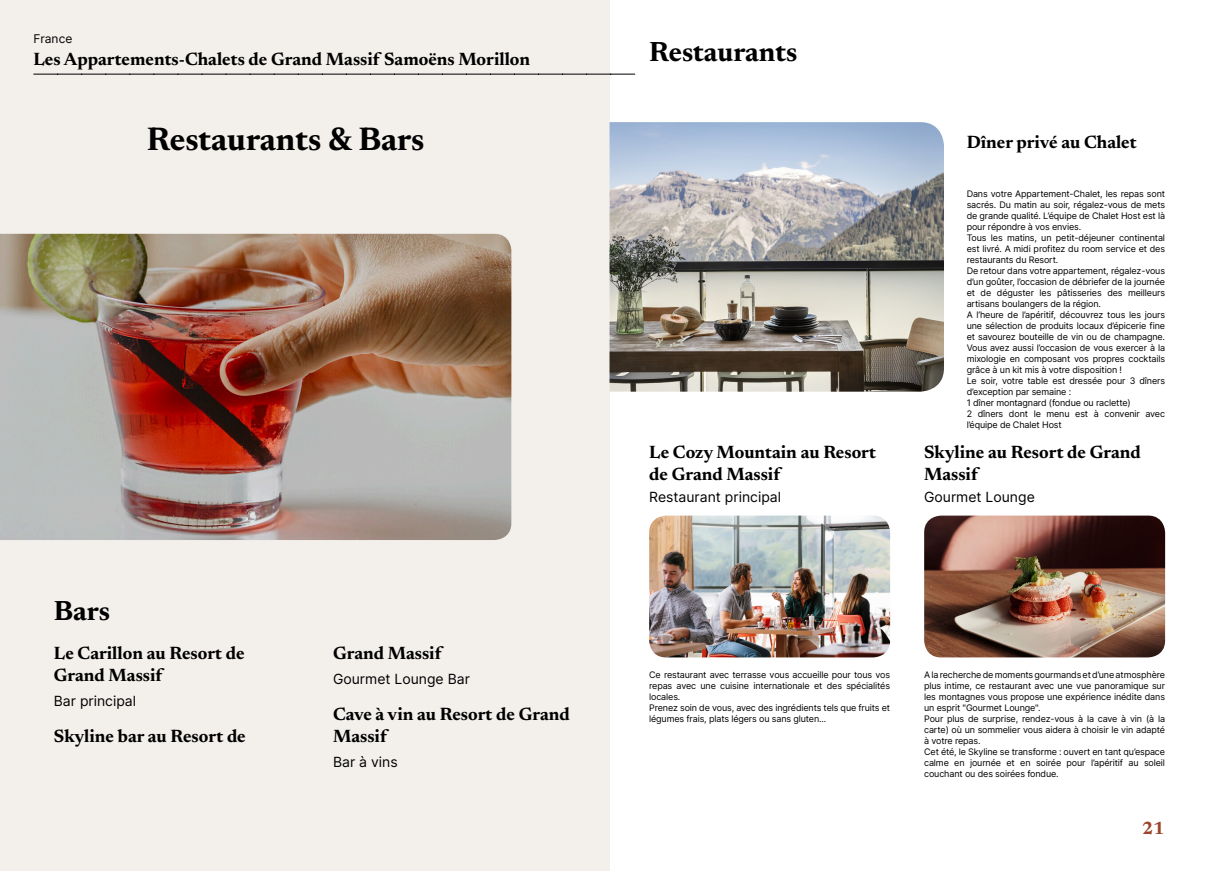
<style>
.page{position:relative;width:1219px;height:871px;background:#fff}
.page>*{position:absolute;margin:0;border:0;box-sizing:border-box;transform-origin:0 0}
.t1{font:700 33px "Newsreader 24 pt";color:#000}
.t2{font:700 28px "Newsreader 24 pt";color:#000}
.t3{font:700 18px/22px "Newsreader 24 pt";color:#000}
.t4{font:700 18px "Newsreader 24 pt";color:#9d432c}
.t5{font:14px "Inter";color:#000}
.t6{font:12px "Inter";color:#000}
.t7{font:9px/11px "Inter";letter-spacing:-.015em;color:#000}
</style>
<div class="page">
<div style="left:0;top:0;width:609px;height:870px;background:#f3f0ec"></div>
<img style="left:0;top:234px;width:511px;height:306px">
<img style="left:924px;top:515px;width:241px;height:142px">
<img style="left:649px;top:515px;width:241px;height:142px">
<img style="left:609px;top:122px;width:335px;height:269px">
<svg style="left:34px;top:74px;width:601px;height:1px"></svg>
<h3 class="t6" style="left:33px;top:30px;width:40px">France</h3>
<h3 class="t3" style="left:33px;top:47px;width:498px">Les Appartements-Chalets de Grand Massif Samoëns Morillon</h3>
<h1 class="t1" style="left:147px;top:115px;width:279px">Restaurants &amp; Bars</h1>
<h2 class="t2" style="left:54px;top:591px;width:58px">Bars</h2>
<h3 class="t3" style="left:54px;top:641px;width:192px">Le Carillon au Resort de<br>Grand Massif</h3>
<h3 class="t5" style="left:54px;top:690px;width:84px">Bar principal</h3>
<h3 class="t3" style="left:54px;top:724px;width:193px">Skyline bar au Resort de</h3>
<h3 class="t3" style="left:333px;top:641px;width:110px">Grand Massif</h3>
<h3 class="t5" style="left:333px;top:668px;width:138px">Gourmet Lounge Bar</h3>
<h3 class="t3" style="left:333px;top:702px;width:238px">Cave à vin au Resort de Grand<br>Massif</h3>
<h3 class="t5" style="left:333px;top:751px;width:66px">Bar à vins</h3>
<h2 class="t2" style="left:649px;top:32px;width:150px">Restaurants</h2>
<h3 class="t3" style="left:649px;top:440px;width:228px">Le Cozy Mountain au Resort de Grand Massif</h3>
<h3 class="t5" style="left:649px;top:486px;width:133px">Restaurant principal</h3>
<h3 class="t3" style="left:967px;top:130px;width:172px">Dîner privé au Chalet</h3>
<p class="t7" style="left:967px;top:187px;width:200px">Dans votre Appartement-Chalet, les repas sont sacrés. Du matin au soir, régalez-vous de mets de grande qualité. L’équipe de Chalet Host est là pour répondre à vos envies.<br>Tous les matins, un petit-déjeuner continental est livré. A midi profitez du room service et des restaurants du Resort.<br>De retour dans votre appartement, régalez-vous d’un goûter, l’occasion de débriefer de la journée et de déguster les pâtisseries des meilleurs artisans boulangers de la région.<br>A l’heure de l’apéritif, découvrez tous les jours une sélection de produits locaux d’épicerie fine et savourez bouteille de vin ou de champagne.<br>Vous avez aussi l’occasion de vous exercer à la mixologie en composant vos propres cocktails grâce à un kit mis à votre disposition !<br>Le soir, votre table est dressée pour 3 dîners d’exception par semaine :<br>1 dîner montagnard (fondue ou raclette)<br>2 dîners dont le menu est à convenir avec l’équipe de Chalet Host</p>
<h3 class="t3" style="left:924px;top:440px;width:218px">Skyline au Resort de Grand<br>Massif</h3>
<h3 class="t5" style="left:924px;top:486px;width:112px">Gourmet Lounge</h3>
<p class="t7" style="left:649px;top:668px;width:242px">Ce restaurant avec terrasse vous accueille pour tous vos repas avec une cuisine internationale et des spécialités locales.<br>Prenez soin de vous, avec des ingrédients tels que fruits et légumes frais, plats légers ou sans gluten...</p>
<p class="t7" style="left:924px;top:668px;width:242px">A la recherche de moments gourmands et d’une atmosphère plus intime, ce restaurant avec une vue panoramique sur les montagnes vous propose une expérience inédite dans un esprit "Gourmet Lounge".<br>Pour plus de surprise, rendez-vous à la cave à vin (à la carte) où un sommelier vous aidera à choisir le vin adapté à votre repas.<br>Cet été, le Skyline se transforme : ouvert en tant qu’espace calme en journée et en soirée pour l’apéritif au soleil couchant ou des soirées fondue.</p>
<h3 class="t4" style="left:1142px;top:814px;width:24px">21</h3>
</div>
